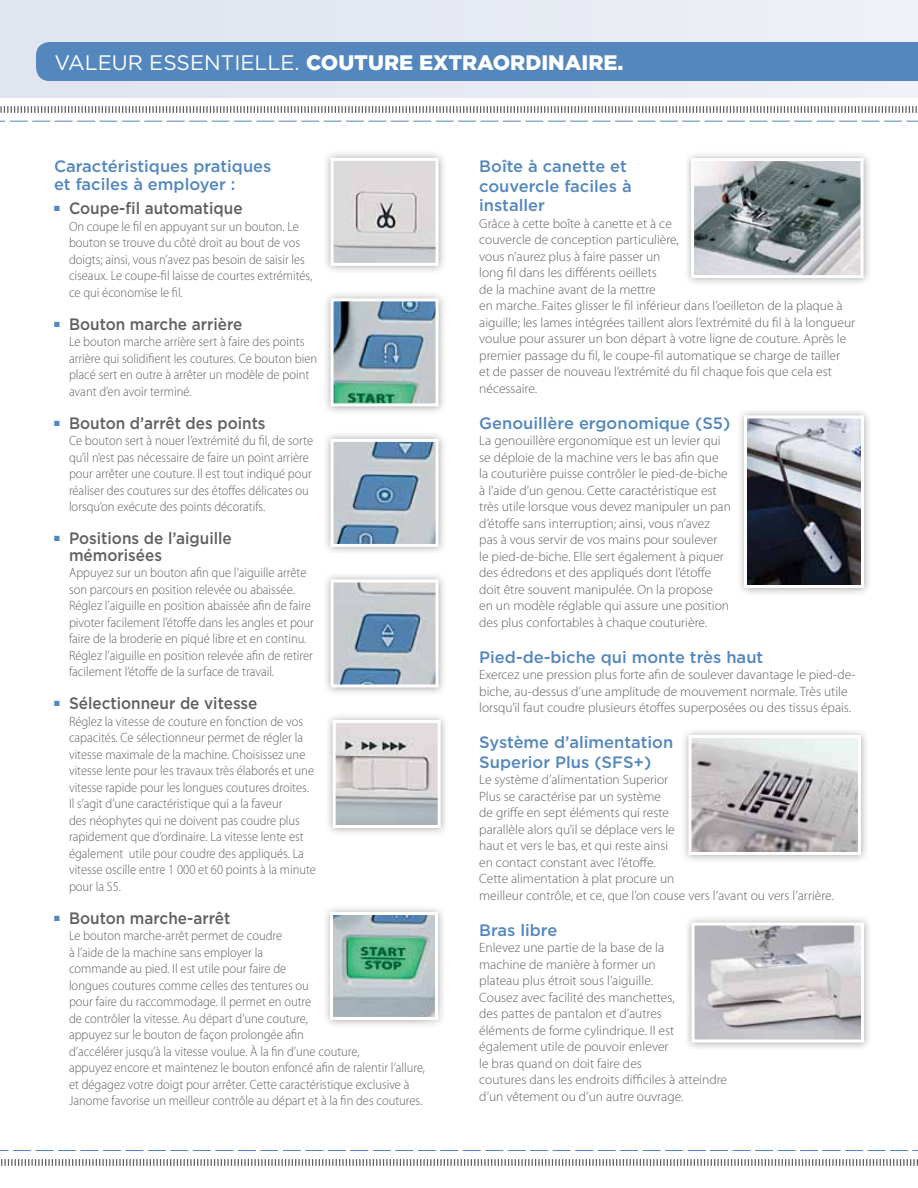
<style>
.page{position:relative;width:918px;height:1188px;background:#fff}
.page>*{position:absolute;margin:0;border:0;box-sizing:border-box;transform-origin:0 0}
.t1{font:21px "Gotham";color:#fff}
.t2{font:900 21px "Gotham";color:#fff}
.t3{font:500 16.5px/19.5px "Gotham";color:#5387be}
.t4{font:500 16.5px/16.5px "Gotham";color:#5f6062;scale:.93 1}
.t5{font:300 13.5px/16.5px "Myriad Pro";color:#5f6062;scale:.93 1}
.t6{font:300 13.5px/16.5px "Myriad Pro";color:#5f6062}
.s1{font-weight:900}
</style>
<div class="page">
<svg style="left:0;top:1150px;width:918px;height:1px"></svg>
<svg style="left:1px;top:1159px;width:917px;height:7px"></svg>
<div style="left:680px;top:727px;width:189px;height:136px;background:#000;opacity:.35"></div>
<img style="left:692px;top:739px;width:165px;height:112px">
<div style="left:688px;top:735px;width:173px;height:120px;border:3px solid #fff"></div>
<div style="left:683px;top:150px;width:189px;height:136px;background:#000;opacity:.35"></div>
<img style="left:695px;top:162px;width:165px;height:112px">
<div style="left:691px;top:158px;width:173px;height:120px;border:3px solid #fff"></div>
<div style="left:683px;top:914px;width:189px;height:137px;background:#000;opacity:.35"></div>
<img style="left:696px;top:926px;width:164px;height:112px">
<div style="left:692px;top:922px;width:172px;height:120px;border:3px solid #fff"></div>
<div style="left:736px;top:407px;width:136px;height:189px;background:#000;opacity:.35"></div>
<img style="left:748px;top:420px;width:112px;height:164px">
<div style="left:744px;top:416px;width:120px;height:172px;border:3px solid #fff"></div>
<div style="left:322px;top:150px;width:125px;height:124px;background:#000;opacity:.35"></div>
<img style="left:335px;top:162px;width:100px;height:100px">
<div style="left:331px;top:158px;width:108px;height:108px;border:3px solid #fff"></div>
<div style="left:322px;top:290px;width:125px;height:124px;background:#000;opacity:.35"></div>
<img style="left:335px;top:302px;width:100px;height:100px">
<div style="left:331px;top:298px;width:108px;height:108px;border:3px solid #fff"></div>
<div style="left:322px;top:431px;width:125px;height:124px;background:#000;opacity:.35"></div>
<img style="left:335px;top:443px;width:100px;height:100px">
<div style="left:331px;top:439px;width:108px;height:108px;border:3px solid #fff"></div>
<div style="left:322px;top:571px;width:125px;height:124px;background:#000;opacity:.35"></div>
<img style="left:335px;top:583px;width:100px;height:100px">
<div style="left:331px;top:579px;width:108px;height:108px;border:3px solid #fff"></div>
<div style="left:324px;top:712px;width:125px;height:124px;background:#000;opacity:.35"></div>
<img style="left:337px;top:724px;width:100px;height:100px">
<div style="left:333px;top:720px;width:108px;height:108px;border:3px solid #fff"></div>
<div style="left:322px;top:904px;width:124px;height:124px;background:#000;opacity:.35"></div>
<img style="left:334px;top:916px;width:100px;height:100px">
<div style="left:330px;top:912px;width:108px;height:108px;border:3px solid #fff"></div>
<div style="left:0;top:0;width:918px;height:98px;background:#e6e9f1"></div>
<div style="left:36px;top:42px;width:882px;height:39px;background:#5387be"></div>
<svg style="left:0;top:106px;width:917px;height:7px"></svg>
<svg style="left:0;top:121px;width:918px;height:1px"></svg>
<h1 class="t1" style="left:55px;top:49px;width:268px">VALEUR ESSENTIELLE. <span class="s1">COUTURE</span></h1>
<h1 class="t2" style="left:419px;top:48px;width:45px">EXTRAORDINAIRE</h1>
<h1 class="t2" style="left:617px;top:48px;width:7px">.</h1>
<p class="t3" style="left:54px;top:157px;width:219px;line-height:18px">Caractéristiques pratiques et faciles à employer :</p>
<p class="t4" style="left:54px;top:200px;width:204px"><sup>■</sup> Coupe-fil automatique</p>
<p class="t5" style="left:69px;top:218px;width:263px">On coupe le fil en appuyant sur un bouton. Le bouton se trouve du côté droit au bout de vos doigts; ainsi, vous n’avez pas besoin de saisir les ciseaux. Le coupe-fil laisse de courtes extrémités, ce qui économise le fil.</p>
<p class="t4" style="left:54px;top:315px;width:204px"><sup>■</sup> Bouton marche arrière</p>
<p class="t5" style="left:69px;top:334px;width:268px">Le bouton marche arrière sert à faire des points arrière qui solidifient les coutures. Ce bouton bien placé sert en outre à arrêter un modèle de point avant d’en avoir terminé.</p>
<p class="t4" style="left:54px;top:414px;width:229px"><sup>■</sup> Bouton d’arrêt des points</p>
<p class="t5" style="left:69px;top:433px;width:264px">Ce bouton sert à nouer l’extrémité du fil, de sorte qu’il n’est pas nécessaire de faire un point arrière pour arrêter une couture. Il est tout indiqué pour réaliser des coutures sur des étoffes délicates ou lorsqu’on exécute des points décoratifs.</p>
<p class="t4" style="left:69px;top:530px;width:177px;text-indent:-15px"><sup>■</sup> Positions de l’aiguille mémorisées</p>
<p class="t5" style="left:69px;top:565px;width:265px">Appuyez sur un bouton afin que l’aiguille arrête son parcours en position relevée ou abaissée.<br>Réglez l’aiguille en position abaissée afin de faire pivoter facilement l’étoffe dans les angles et pour faire de la broderie en piqué libre et en continu.<br>Réglez l’aiguille en position relevée afin de retirer facilement l’étoffe de la surface de travail.</p>
<p class="t4" style="left:54px;top:695px;width:220px"><sup>■</sup> Sélectionneur de vitesse</p>
<p class="t5" style="left:69px;top:713px;width:267px">Réglez la vitesse de couture en fonction de vos capacités. Ce sélectionneur permet de régler la vitesse maximale de la machine. Choisissez une vitesse lente pour les travaux très élaborés et une vitesse rapide pour les longues coutures droites.<br>Il s’agit d’une caractéristique qui a la faveur<br>des néophytes qui ne doivent pas coudre plus rapidement que d’ordinaire. La vitesse lente est également utile pour coudre des appliqués. La vitesse oscille entre 1 000 et 60 points à la minute pour la S5.</p>
<p class="t4" style="left:54px;top:909px;width:191px"><sup>■</sup> Bouton marche-arrêt</p>
<p class="t5" style="left:69px;top:928px;width:384px">Le bouton marche-arrêt permet de coudre<br>à l’aide de la machine sans employer la<br>commande au pied. Il est utile pour faire de<br>longues coutures comme celles des tentures ou<br>pour faire du raccommodage. Il permet en outre<br>de contrôler la vitesse. Au départ d’une couture,<br>appuyez sur le bouton de façon prolongée afin<br>d’accélérer jusqu’à la vitesse voulue. À la fin d’une couture,<br>appuyez encore et maintenez le bouton enfoncé afin de ralentir l’allure, et dégagez votre doigt pour arrêter. Cette caractéristique exclusive à Janome favorise un meilleur contrôle au départ et à la fin des coutures.</p>
<p class="t3" style="left:479px;top:156px;width:154px">Boîte à canette et couvercle faciles à installer</p>
<p class="t6" style="left:479px;top:215px;width:377px">Grâce à cette boîte à canette et à ce<br>couvercle de conception particulière,<br>vous n’aurez plus à faire passer un<br>long fil dans les différents oeillets<br>de la machine avant de la mettre<br>en marche. Faites glisser le fil inférieur dans l’oeilleton de la plaque à aiguille; les lames intégrées taillent alors l’extrémité du fil à la longueur voulue pour assurer un bon départ à votre ligne de couture. Après le premier passage du fil, le coupe-fil automatique se charge de tailler<br>et de passer de nouveau l’extrémité du fil chaque fois que cela est nécessaire.</p>
<p class="t3" style="left:479px;top:413px;width:253px">Genouillère ergonomique (S5)</p>
<p class="t6" style="left:479px;top:433px;width:253px">La genouillère ergonomique est un levier qui se déploie de la machine vers le bas afin que la couturière puisse contrôler le pied-de-biche à l’aide d’un genou. Cette caractéristique est très utile lorsque vous devez manipuler un pan d’étoffe sans interruption; ainsi, vous n’avez pas à vous servir de vos mains pour soulever<br>le pied-de-biche. Elle sert également à piquer des édredons et des appliqués dont l’étoffe doit être souvent manipulée. On la propose<br>en un modèle réglable qui assure une position des plus confortables à chaque couturière.</p>
<p class="t3" style="left:479px;top:647px;width:286px">Pied-de-biche qui monte très haut</p>
<p class="t6" style="left:479px;top:667px;width:378px">Exercez une pression plus forte afin de soulever davantage le pied-de&shy;biche, au-dessus d’une amplitude de mouvement normale. Très utile lorsqu’il faut coudre plusieurs étoffes superposées ou des tissus épais.</p>
<p class="t3" style="left:479px;top:732px;width:196px">Système d’alimentation<br>Superior Plus (SFS+)</p>
<p class="t6" style="left:479px;top:772px;width:356px">Le système d’alimentation Superior<br>Plus se caractérise par un système<br>de griffe en sept éléments qui reste<br>parallèle alors qu’il se déplace vers le<br>haut et vers le bas, et qui reste ainsi<br>en contact constant avec l’étoffe.<br>Cette alimentation à plat procure un<br>meilleur contrôle, et ce, que l’on couse vers l’avant ou vers l’arrière.</p>
<p class="t3" style="left:479px;top:920px;width:80px">Bras libre</p>
<p class="t6" style="left:479px;top:940px;width:249px">Enlevez une partie de la base de la<br>machine de manière à former un<br>plateau plus étroit sous l’aiguille.<br>Cousez avec facilité des manchettes,<br>des pattes de pantalon et d’autres<br>éléments de forme cylindrique. Il est également utile de pouvoir enlever<br>le bras quand on doit faire des<br>coutures dans les endroits difficiles à atteindre d’un vêtement ou d’un autre ouvrage.</p>
</div>
